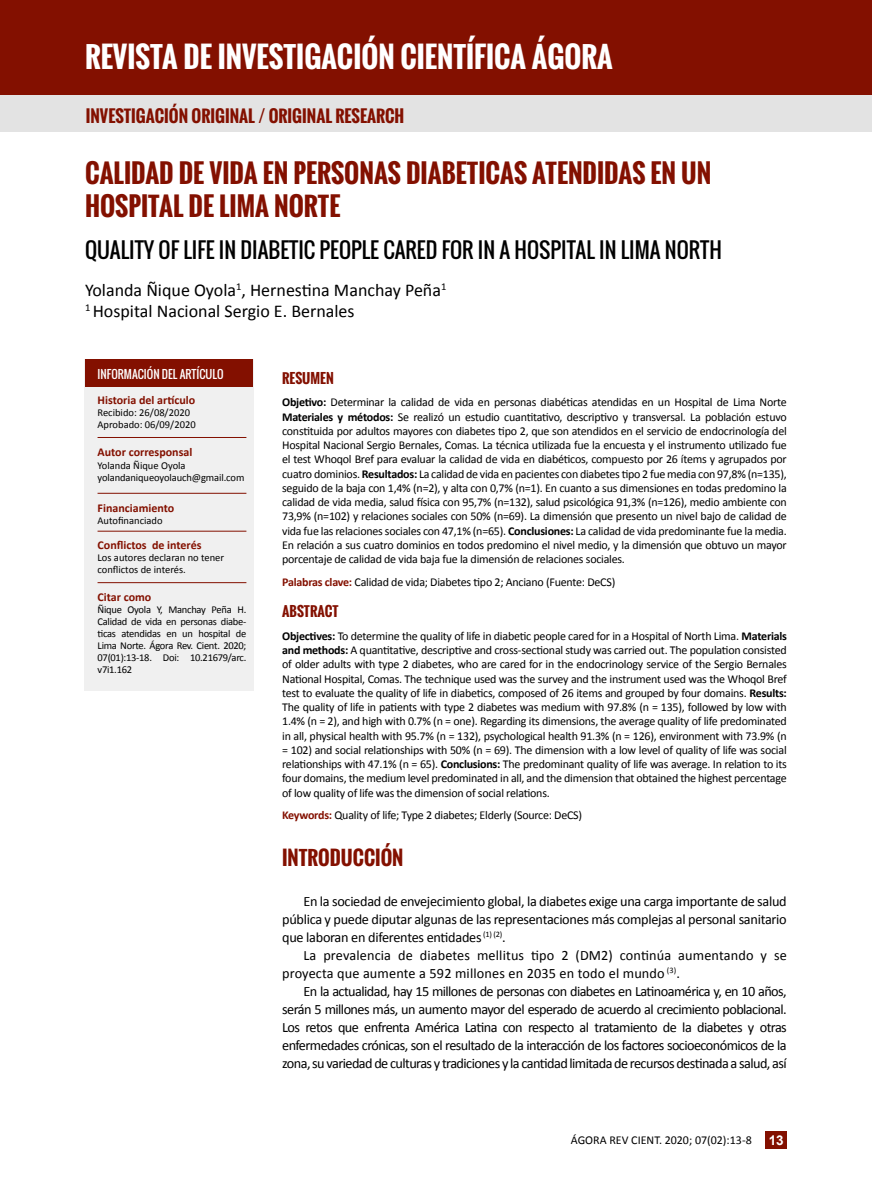
<style>
.page{position:relative;width:872px;height:1183px;background:#fff}
.page>*{position:absolute;margin:0;border:0;box-sizing:border-box;transform-origin:0 0}
.TEXTO_GENERAL{font:700 28.5px "Oswald";color:#fff}
.TÍTULO_PRINCIPAL__DE{font:700 25.5px/33px "Oswald";color:#831000}
.TITULO_INGLES_AGORA{font:21px "Oswald";color:#000}
.SUBTITULO_GENERAL_AG{font:700 19.5px "Oswald";color:#831000}
.AUTORES{font:18px "Calibri";color:#000}
.t1{font:700 16.5px "Oswald";color:#831000}
.TEXTO_GENERAL-2{font:14.25px/18px "Calibri";letter-spacing:-.005em;color:#000;text-align:justify}
.TÍTULO_DE_RESUMEN_AB{font:700 13.5px "Oswald";color:#831000}
.t2{font:700 13.5px "Arial";color:#fff}
.TEXTO_RESUMEN_AGORA{font:12px/14.2px "Calibri";letter-spacing:-.02em;color:#000;text-align:justify}
.t3{font:700 12px "Calibri";color:#831000}
.TEXTO_RESUMEN_AGORA-2{font:12px "Calibri";color:#000}
.t4{font:11.25px "Oswald";color:#fff}
.t5{font:10.5px/12px "Calibri";letter-spacing:-.01em;color:#000;text-align:justify}
.s1{font-weight:700}
.s2{font-weight:700;color:#831000}
</style>
<div class="page">
<div style="left:765px;top:1131px;width:22px;height:17px;background:#831000"></div>
<div style="left:0;top:0;width:872px;height:95px;background:#831000"></div>
<div style="left:0;top:96px;width:872px;height:36px;background:#e3e3e3"></div>
<div style="left:85px;top:359px;width:169px;height:331px;background:#f0f0f0"></div>
<div style="left:86px;top:359px;width:167px;height:27px;background:#831000"></div>
<hr style="left:98px;top:437px;width:148px;height:1px;background:#831000">
<hr style="left:98px;top:493px;width:148px;height:1px;background:#831000">
<hr style="left:98px;top:582px;width:148px;height:1px;background:#831000">
<hr style="left:98px;top:530px;width:148px;height:1px;background:#831000">
<p class="TEXTO_GENERAL" style="left:85px;top:35px;width:529px">REVISTA DE INVESTIGACIÓN CIENTÍFICA ÁGORA</p>
<p class="t1" style="left:86px;top:103px;width:320px">INVESTIGACIÓN ORIGINAL / ORIGINAL RESEARCH</p>
<p class="TÍTULO_PRINCIPAL__DE" style="left:85px;top:157px;width:628px">CALIDAD DE VIDA EN PERSONAS DIABETICAS ATENDIDAS EN UN<br>HOSPITAL DE LIMA NORTE</p>
<p class="TITULO_INGLES_AGORA" style="left:85px;top:234px;width:638px">QUALITY OF LIFE IN DIABETIC PEOPLE CARED FOR IN A HOSPITAL IN LIMA NORTH</p>
<p class="AUTORES" style="left:85px;top:278px;width:363px">Yolanda Ñique Oyola<sup>1</sup>, Hernestina Manchay Peña<sup>1</sup></p>
<p class="AUTORES" style="left:85px;top:300px;width:271px"><sup>1</sup> Hospital Nacional Sergio E. Bernales</p>
<p class="t4" style="left:98px;top:365px;width:127px">INFORMACIÓN DEL ARTÍCULO</p>
<p class="t3" style="left:98px;top:392px;width:99px">Historia del artículo</p>
<p class="t5" style="left:98px;top:405px;width:94px">Recibido: 26/08/2020</p>
<p class="t5" style="left:98px;top:417px;width:100px">Aprobado: 06/09/2020</p>
<p class="t3" style="left:98px;top:444px;width:96px">Autor corresponsal</p>
<p class="t5" style="left:98px;top:458px;width:90px">Yolanda Ñique Oyola</p>
<p class="t5" style="left:98px;top:470px;width:148px">yolandaniqueoyolauch@gmail.com</p>
<p class="t3" style="left:98px;top:500px;width:78px">Financiamiento</p>
<p class="t5" style="left:98px;top:513px;width:67px">Autofinanciado</p>
<p class="t3" style="left:98px;top:537px;width:105px">Conflictos de interés</p>
<p class="t5" style="left:98px;top:550px;width:128px">Los autores declaran no tener conflictos de interés.</p>
<p class="t3" style="left:98px;top:589px;width:55px">Citar como</p>
<p class="t5" style="left:98px;top:603px;width:150px">Ñique Oyola Y, Manchay Peña H.<br>Calidad de vida en personas diabe&shy;ticas atendidas en un hospital de Lima Norte. Ágora Rev. Cient. 2020; 07(01):13-18. Doi: 10.21679/arc. v7i1.162</p>
<p class="TÍTULO_DE_RESUMEN_AB" style="left:282px;top:367px;width:53px">RESUMEN</p>
<p class="TEXTO_RESUMEN_AGORA" style="left:282px;top:394px;width:506px"><span class="s1">Objetivo:</span> Determinar la calidad de vida en personas diabéticas atendidas en un Hospital de Lima Norte <span class="s1">Materiales y métodos:</span> Se realizó un estudio cuantitativo, descriptivo y transversal. La población estuvo constituida por adultos mayores con diabetes tipo 2, que son atendidos en el servicio de endocrinología del Hospital Nacional Sergio Bernales, Comas. La técnica utilizada fue la encuesta y el instrumento utilizado fue el test Whoqol Bref para evaluar la calidad de vida en diabéticos, compuesto por 26 ítems y agrupados por cuatro dominios. <span class="s1">Resultados:</span> La calidad de vida en pacientes con diabetes tipo 2 fue media con 97,8% (n=135), seguido de la baja con 1,4% (n=2), y alta con 0,7% (n=1). En cuanto a sus dimensiones en todas predomino la calidad de vida media, salud física con 95,7% (n=132), salud psicológica 91,3% (n=126), medio ambiente con 73,9% (n=102) y relaciones sociales con 50% (n=69). La dimensión que presento un nivel bajo de calidad de vida fue las relaciones sociales con 47,1% (n=65). <span class="s1">Conclusiones:</span> La calidad de vida predominante fue la media.<br>En relación a sus cuatro dominios en todos predomino el nivel medio, y la dimensión que obtuvo un mayor porcentaje de calidad de vida baja fue la dimensión de relaciones sociales.</p>
<p class="TEXTO_RESUMEN_AGORA" style="left:282px;top:574px;width:335px"><span class="s2">Palabras clave:</span> Calidad de vida; Diabetes tipo 2; Anciano (Fuente: DeCS)</p>
<p class="TÍTULO_DE_RESUMEN_AB" style="left:282px;top:601px;width:58px">ABSTRACT</p>
<p class="TEXTO_RESUMEN_AGORA" style="left:282px;top:628px;width:506px"><span class="s1">Objectives:</span> To determine the quality of life in diabetic people cared for in a Hospital of North Lima. <span class="s1">Materials and methods:</span> A quantitative, descriptive and cross-sectional study was carried out. The population consisted of older adults with type 2 diabetes, who are cared for in the endocrinology service of the Sergio Bernales National Hospital, Comas. The technique used was the survey and the instrument used was the Whoqol Bref test to evaluate the quality of life in diabetics, composed of 26 items and grouped by four domains. <span class="s1">Results:<br></span>The quality of life in patients with type 2 diabetes was medium with 97.8% (n = 135), followed by low with 1.4% (n = 2), and high with 0.7% (n = one). Regarding its dimensions, the average quality of life predominated in all, physical health with 95.7% (n = 132), psychological health 91.3% (n = 126), environment with 73.9% (n = 102) and social relationships with 50% (n = 69). The dimension with a low level of quality of life was social relationships with 47.1% (n = 65). <span class="s1">Conclusions:</span> The predominant quality of life was average. In relation to its four domains, the medium level predominated in all, and the dimension that obtained the highest percentage of low quality of life was the dimension of social relations.</p>
<p class="TEXTO_RESUMEN_AGORA" style="left:282px;top:807px;width:301px"><span class="s2">Keywords:</span> Quality of life; Type 2 diabetes; Elderly (Source: DeCS)</p>
<p class="SUBTITULO_GENERAL_AG" style="left:282px;top:843px;width:123px">INTRODUCCIÓN</p>
<p class="TEXTO_GENERAL-2" style="left:282px;top:891px;width:506px;text-indent:21px">En la sociedad de envejecimiento global, la diabetes exige una carga importante de salud pública y puede diputar algunas de las representaciones más complejas al personal sanitario que laboran en diferentes entidades <sup>(1)</sup> <sup>(2)</sup>.</p>
<p class="TEXTO_GENERAL-2" style="left:282px;top:945px;width:506px;text-indent:21px">La prevalencia de diabetes mellitus tipo 2 (DM2) continúa aumentando y se proyecta que aumente a 592 millones en 2035 en todo el mundo <sup>(3)</sup>.</p>
<p class="TEXTO_GENERAL-2" style="left:282px;top:981px;width:506px;text-indent:21px">En la actualidad, hay 15 millones de personas con diabetes en Latinoamérica y, en 10 años, serán 5 millones más, un aumento mayor del esperado de acuerdo al crecimiento poblacional.<br>Los retos que enfrenta América Latina con respecto al tratamiento de la diabetes y otras enfermedades crónicas, son el resultado de la interacción de los factores socioeconómicos de la zona, su variedad de culturas y tradiciones y la cantidad limitada de recursos destinada a salud, así</p>
<p class="TEXTO_RESUMEN_AGORA-2" style="left:571px;top:1132px;width:182px">ÁGORA REV CIENT. 2020; 07(02):13-8</p>
<p class="t2" style="left:768px;top:1130px;width:17px">13</p>
</div>
